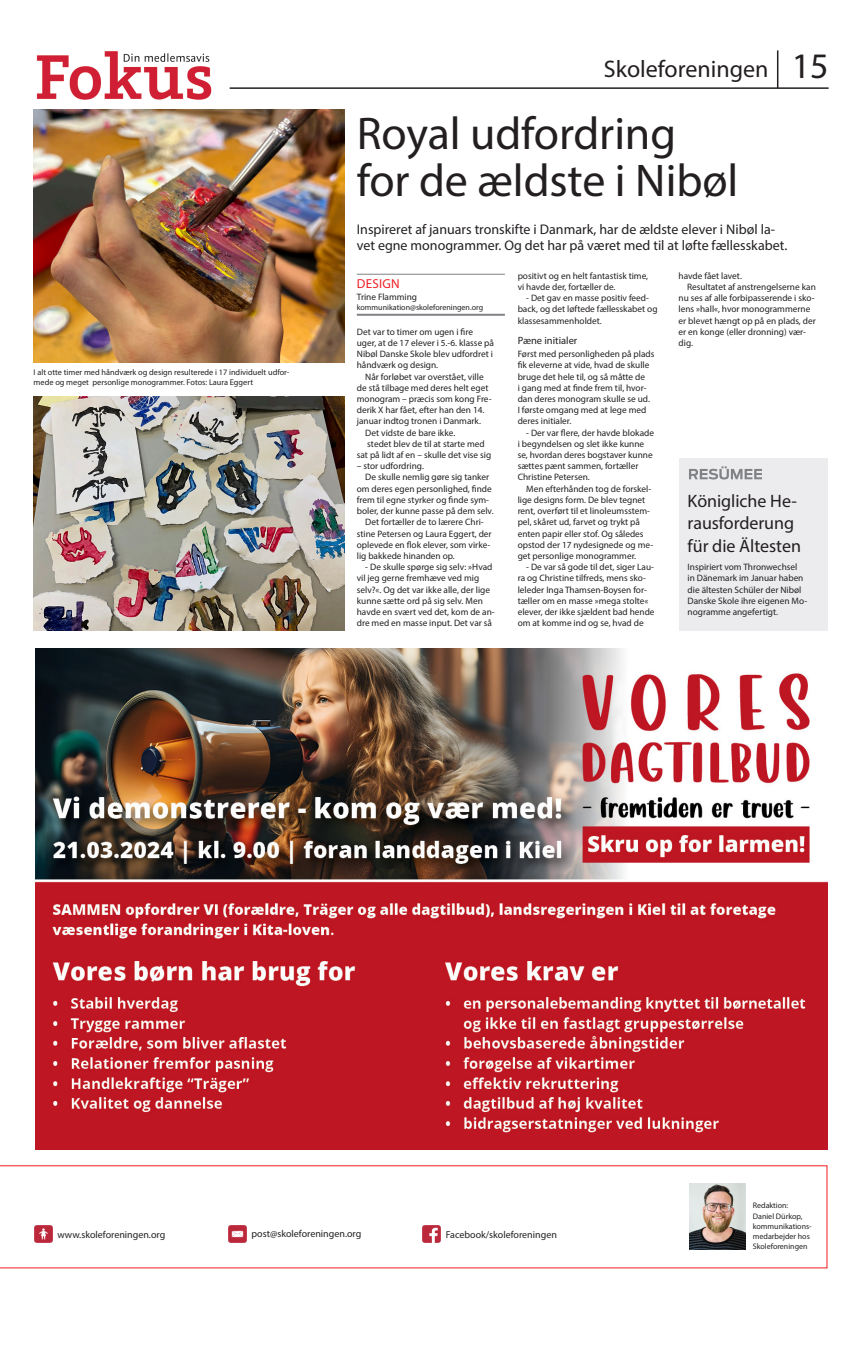
<style>
.page{position:relative;width:862px;height:1353px;background:#fff}
.page>*{position:absolute;margin:0;border:0;box-sizing:border-box;transform-origin:0 0}
.Rubr_46_kultur{font:46px "Myriad Pro";letter-spacing:-.005em;color:#231f20}
.SidetalH{font:36px "Myriad Pro";color:#231f20}
.SidenavnH{font:24px "Myriad Pro";color:#231f20}
.Rubr_resume{font:18px/22.4px "Myriad Pro";letter-spacing:-.005em;color:#231f20}
.Indl_11{font:14px/16px "Myriad Pro";color:#231f20}
.Temaord{font:13px "Myriad Pro";letter-spacing:.02em;color:#ee1d23}
.Mell_13_en-linie{font:10.5px "Myriad Pro";color:#231f20}
.Fakta-tekst{font:10px "Myriad Pro";color:#231f20}
.Brød_9__kultur{font:9.3px/11.2px "Myriad Pro";color:#231f20}
.Brød_9_u-indryk_kultur{font:9.3px/11.2px "Myriad Pro";color:#231f20}
.Brød_9_u-indryk_Deutsch_kultur{font:9.3px/11.2px "Myriad Pro";color:#231f20}
.Forfatter{font:9.3px "Myriad Pro";color:#231f20}
.Bill_9{font:8.3px/10.3px "Myriad Pro";color:#231f20}
.Brød_9__kultur-2{font:8px/10px "Myriad Pro";color:#231f20}
.Mail{font:8px "Myriad Pro";color:#231f20}
</style>
<div class="page">
<hr style="left:230px;top:87px;width:598px;height:2px;background:#231f20">
<hr style="left:777px;top:50px;width:1px;height:38px;background:#231f20">
<img style="left:36px;top:51px;width:176px;height:49px">
<hr style="left:357px;top:274px;width:148px;height:1px;background:#808285">
<hr style="left:357px;top:314px;width:148px;height:2px;background:#808285">
<img style="left:34px;top:110px;width:310px;height:252px">
<div style="left:679px;top:458px;width:148px;height:172px;background:#ececee"></div>
<svg style="left:689px;top:466px;width:73px;height:13px"></svg>
<svg style="left:0;top:1165px;width:827px;height:103px"></svg>
<img style="left:689px;top:1183px;width:57px;height:66px">
<img style="left:423px;top:1224px;width:17px;height:18px">
<img style="left:34px;top:1224px;width:18px;height:18px">
<img style="left:229px;top:1224px;width:17px;height:18px">
<img style="left:35px;top:648px;width:792px;height:501px">
<img style="left:34px;top:396px;width:310px;height:234px">
<p class="SidenavnH" style="left:604px;top:54px;width:166px">Skoleforeningen</p>
<p class="SidetalH" style="left:791px;top:43px;width:38px">15</p>
<p class="Bill_9" style="left:34px;top:366px;width:257px">I alt otte timer med håndværk og design resulterede i 17 individuelt udfor&shy;mede og meget personlige monogrammer. Fotos: Laura Eggert</p>
<p class="Rubr_46_kultur" style="left:357px;top:105px;width:321px">Royal udfordring</p>
<p class="Rubr_46_kultur" style="left:357px;top:152px;width:383px">for de ældste i Nibøl</p>
<p class="Indl_11" style="left:357px;top:221px;width:432px">Inspireret af januars tronskifte i Danmark, har de ældste elever i Nibøl la&shy;vet egne monogrammer. Og det har på været med til at løfte fællesskabet.</p>
<p class="Temaord" style="left:357px;top:275px;width:44px">DESIGN</p>
<p class="Forfatter" style="left:357px;top:291px;width:62px">Trine Flamming</p>
<p class="Mail" style="left:357px;top:303px;width:128px">kommunikation@skoleforeningen.org</p>
<p class="Brød_9_u-indryk_kultur" style="left:357px;top:326px;width:139px">Det var to timer om ugen i fire uger, at de 17 elever i 5.-6. klasse på<br>Nibøl Danske Skole blev udfordret i håndværk og design.</p>
<p class="Brød_9__kultur" style="left:357px;top:370px;width:136px;text-indent:9px">Når forløbet var overstået, ville de stå tilbage med deres helt eget monogram – præcis som kong Fre&shy;derik X har fået, efter han den 14. januar indtog tronen i Danmark.</p>
<p class="Brød_9__kultur" style="left:365px;top:426px;width:91px">Det vidste de bare ikke.</p>
<p class="Brød_9__kultur" style="left:357px;top:438px;width:136px;text-align:center">stedet blev de til at starte med<br>sat på lidt af en – skulle det vise sig</p>
<p class="Brød_9__kultur" style="left:357px;top:460px;width:69px">– stor udfordring.</p>
<p class="Brød_9__kultur" style="left:357px;top:471px;width:138px;text-align:center">De skulle nemlig gøre sig tanker om deres egen personlighed, finde frem til egne styrker og finde sym&shy;boler, der kunne passe på dem selv.</p>
<p class="Brød_9__kultur" style="left:357px;top:516px;width:136px;text-indent:9px">Det fortæller de to lærere Chri&shy;stine Petersen og Laura Eggert, der oplevede en flok elever, som virke&shy;lig bakkede hinanden op.</p>
<p class="Brød_9__kultur" style="left:357px;top:561px;width:139px;text-indent:9px">- De skulle spørge sig selv: »Hvad vil jeg gerne fremhæve ved mig selv?«. Og det var ikke alle, der lige kunne sætte ord på sig selv. Men havde en svært ved det, kom de an&shy;dre med en masse input. Det var så</p>
<p class="Brød_9__kultur" style="left:678px;top:270px;width:65px">havde fået lavet.</p>
<p class="Brød_9__kultur" style="left:678px;top:281px;width:139px;text-indent:9px">Resultatet af anstrengelserne kan nu ses af alle forbipasserende i sko&shy;lens »hall«, hvor monogrammerne er blevet hængt op på en plads, der er en konge (eller dronning) vær&shy;dig.</p>
<p class="Brød_9__kultur" style="left:518px;top:270px;width:132px">positivt og en helt fantastisk time, vi havde der, fortæller de.</p>
<p class="Brød_9__kultur" style="left:518px;top:292px;width:141px;text-indent:9px">- Det gav en masse positiv feed&shy;back, og det løftede fællesskabet og klassesammenholdet.</p>
<p class="Mell_13_en-linie" style="left:518px;top:334px;width:61px">Pæne initialer</p>
<p class="Brød_9_u-indryk_kultur" style="left:518px;top:348px;width:138px">Først med personligheden på plads fik eleverne at vide, hvad de skulle bruge det hele til, og så måtte de<br>i gang med at finde frem til, hvor&shy;dan deres monogram skulle se ud.</p>
<p class="Brød_9_u-indryk_kultur" style="left:518px;top:404px;width:130px">I første omgang med at lege med deres initialer.</p>
<p class="Brød_9__kultur" style="left:518px;top:426px;width:138px;text-indent:9px">- Der var flere, der havde blokade i begyndelsen og slet ikke kunne se, hvordan deres bogstaver kunne sættes pænt sammen, fortæller<br>Christine Petersen.</p>
<p class="Brød_9__kultur" style="left:518px;top:482px;width:137px;text-indent:9px">Men efterhånden tog de forskel&shy;lige designs form. De blev tegnet rent, overført til et linoleumsstem&shy;pel, skåret ud, farvet og trykt på enten papir eller stof. Og således opstod der 17 nydesignede og me&shy;get personlige monogrammer.</p>
<p class="Brød_9__kultur" style="left:518px;top:561px;width:138px;text-indent:9px">- De var så gode til det, siger Lau&shy;ra og Christine tilfreds, mens sko&shy;leleder Inga Thamsen-Boysen for&shy;tæller om en masse »mega stolte« elever, der ikke sjældent bad hende om at komme ind og se, hvad de</p>
<p class="Rubr_resume" style="left:687px;top:489px;width:115px">Königliche He&shy;rausforderung für die Ältesten</p>
<p class="Brød_9_u-indryk_Deutsch_kultur" style="left:687px;top:561px;width:121px">Inspiriert vom Thronwechsel<br>in Dänemark im Januar haben die ältesten Schüler der Nibøl<br>Danske Skole ihre eigenen Mo&shy;nogramme angefertigt.</p>
<p class="Fakta-tekst" style="left:57px;top:1227px;width:109px">www.skoleforeningen.org</p>
<p class="Fakta-tekst" style="left:252px;top:1227px;width:111px">post@skoleforeningen.org</p>
<p class="Fakta-tekst" style="left:446px;top:1227px;width:113px">Facebook/skoleforeningen</p>
<p class="Brød_9__kultur-2" style="left:753px;top:1199px;width:37px">Redaktion:</p>
<p class="Brød_9__kultur-2" style="left:753px;top:1210px;width:51px">Daniel Dürkop,</p>
<p class="Brød_9__kultur-2" style="left:753px;top:1220px;width:60px">kommunikations&shy;medarbejder hos</p>
<p class="Brød_9__kultur-2" style="left:753px;top:1240px;width:56px">Skoleforeningen</p>
</div>
